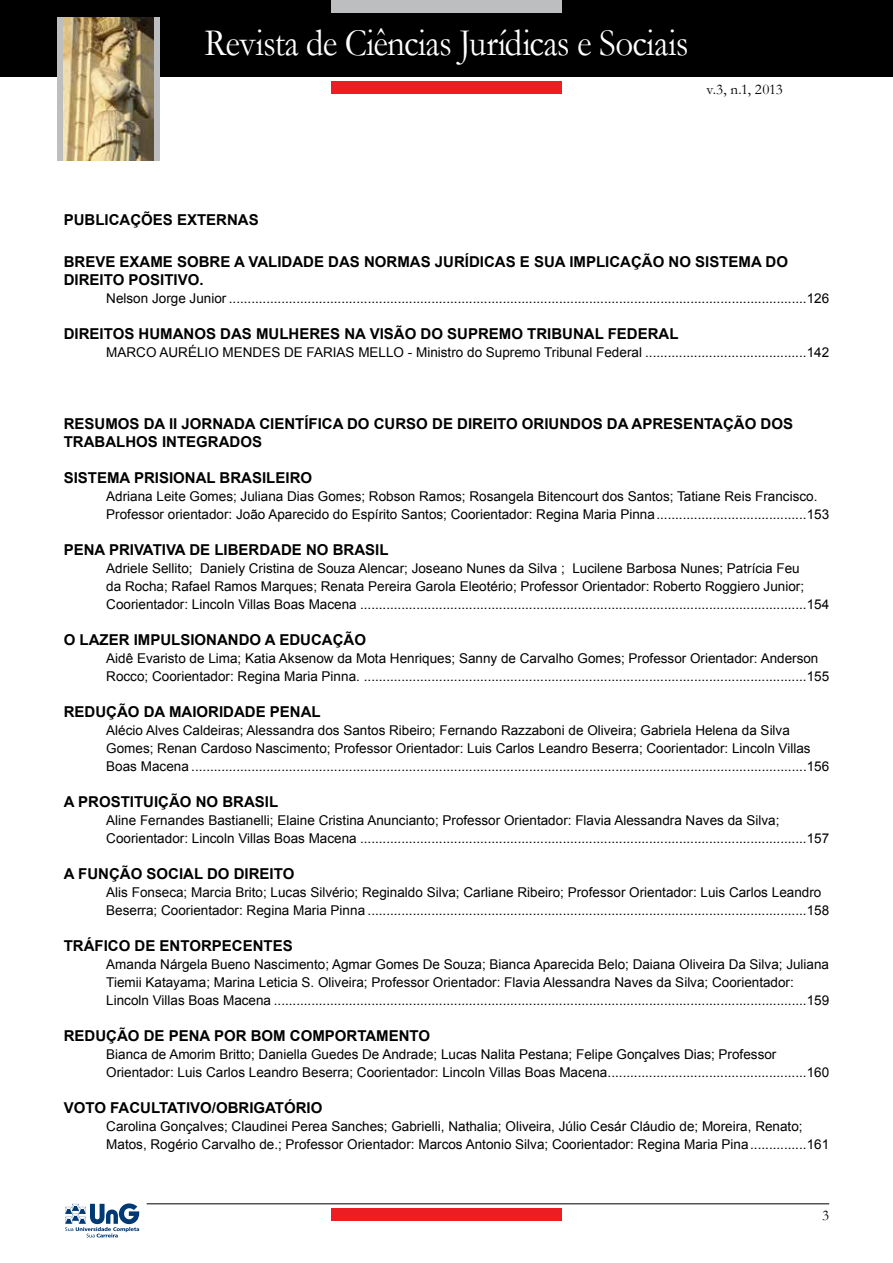
<style>
.page{position:relative;width:893px;height:1263px;background:#fff}
.page>*{position:absolute;margin:0;border:0;box-sizing:border-box;transform-origin:0 0}
.t1{font:39px "Garamond";letter-spacing:-.02em;color:#fff;scale:.9 1}
.t2{font:700 15px/18px "Arial";color:#000}
.t3{font:15px "Garamond";color:#000}
.t4{font:13.5px/18px "Arial";color:#000}
</style>
<div class="page">
<div style="left:0;top:0;width:893px;height:77px;background:#000"></div>
<div style="left:331px;top:0;width:231px;height:13px;background:#bcbec0"></div>
<div style="left:57px;top:17px;width:7px;height:144px;background:#bcbec0"></div>
<div style="left:154px;top:17px;width:6px;height:144px;background:#bcbec0"></div>
<div style="left:331px;top:81px;width:231px;height:13px;background:#ed1d24"></div>
<div style="left:331px;top:1208px;width:231px;height:12px;background:#ed1d24"></div>
<hr style="left:147px;top:1203px;width:682px;height:1px;background:#000">
<img style="left:64px;top:18px;width:90px;height:143px">
<svg style="left:65px;top:1203px;width:74px;height:34px"></svg>
<h1 class="t1" style="left:204px;top:17px;width:539px">Revista de Ciências Jurídicas e Sociais</h1>
<p class="t3" style="left:707px;top:79px;width:78px">v.3, n.1, 2013</p>
<p class="t2" style="left:64px;top:211px;width:197px">PUBLICAÇÕES EXTERNAS</p>
<p class="t2" style="left:64px;top:253px;width:726px">BREVE EXAME SOBRE A VALIDADE DAS NORMAS JURÍDICAS E SUA IMPLICAÇÃO NO SISTEMA DO<br>DIREITO POSITIVO.</p>
<p class="t4" style="left:106px;top:289px;width:724px">Nelson Jorge Junior ..........................................................................................................................................................126</p>
<p class="t2" style="left:64px;top:325px;width:616px">DIREITOS HUMANOS DAS MULHERES NA VISÃO DO SUPREMO TRIBUNAL FEDERAL</p>
<p class="t4" style="left:106px;top:343px;width:724px">MARCO AURÉLIO MENDES DE FARIAS MELLO - Ministro do Supremo Tribunal Federal ...........................................142</p>
<p class="t2" style="left:64px;top:415px;width:731px">RESUMOS DA II JORNADA CIENTÍFICA DO CURSO DE DIREITO ORIUNDOS DA APRESENTAÇÃO DOS<br>TRABALHOS INTEGRADOS</p>
<p class="t2" style="left:64px;top:469px;width:250px">SISTEMA PRISIONAL BRASILEIRO</p>
<p class="t4" style="left:106px;top:487px;width:724px">Adriana Leite Gomes; Juliana Dias Gomes; Robson Ramos; Rosangela Bitencourt dos Santos; Tatiane Reis Francisco.<br>Professor orientador: João Aparecido do Espírito Santos; Coorientador: Regina Maria Pinna........................................153</p>
<p class="t2" style="left:64px;top:541px;width:326px">PENA PRIVATIVA DE LIBERDADE NO BRASIL</p>
<p class="t4" style="left:106px;top:559px;width:724px">Adriele Sellito; Daniely Cristina de Souza Alencar; Joseano Nunes da Silva ; Lucilene Barbosa Nunes; Patrícia Feu<br>da Rocha; Rafael Ramos Marques; Renata Pereira Garola Eleotério; Professor Orientador: Roberto Roggiero Junior;<br>Coorientador: Lincoln Villas Boas Macena .......................................................................................................................154</p>
<p class="t2" style="left:64px;top:631px;width:304px">O LAZER IMPULSIONANDO A EDUCAÇÃO</p>
<p class="t4" style="left:106px;top:649px;width:724px">Aidê Evaristo de Lima; Katia Aksenow da Mota Henriques; Sanny de Carvalho Gomes; Professor Orientador: Anderson<br>Rocco; Coorientador: Regina Maria Pinna. ......................................................................................................................155</p>
<p class="t2" style="left:64px;top:703px;width:258px">REDUÇÃO DA MAIORIDADE PENAL</p>
<p class="t4" style="left:106px;top:721px;width:724px">Alécio Alves Caldeiras; Alessandra dos Santos Ribeiro; Fernando Razzaboni de Oliveira; Gabriela Helena da Silva<br>Gomes; Renan Cardoso Nascimento; Professor Orientador: Luis Carlos Leandro Beserra; Coorientador: Lincoln Villas<br>Boas Macena ....................................................................................................................................................................156</p>
<p class="t2" style="left:64px;top:793px;width:216px">A PROSTITUIÇÃO NO BRASIL</p>
<p class="t4" style="left:106px;top:811px;width:724px">Aline Fernandes Bastianelli; Elaine Cristina Anuncianto; Professor Orientador: Flavia Alessandra Naves da Silva;<br>Coorientador: Lincoln Villas Boas Macena .......................................................................................................................157</p>
<p class="t2" style="left:64px;top:865px;width:232px">A FUNÇÃO SOCIAL DO DIREITO</p>
<p class="t4" style="left:106px;top:883px;width:724px">Alis Fonseca; Marcia Brito; Lucas Silvério; Reginaldo Silva; Carliane Ribeiro; Professor Orientador: Luis Carlos Leandro<br>Beserra; Coorientador: Regina Maria Pinna .....................................................................................................................158</p>
<p class="t2" style="left:64px;top:937px;width:230px">TRÁFICO DE ENTORPECENTES</p>
<p class="t4" style="left:106px;top:955px;width:724px">Amanda Nárgela Bueno Nascimento; Agmar Gomes De Souza; Bianca Aparecida Belo; Daiana Oliveira Da Silva; Juliana<br>Tiemii Katayama; Marina Leticia S. Oliveira; Professor Orientador: Flavia Alessandra Naves da Silva; Coorientador:<br>Lincoln Villas Boas Macena ..............................................................................................................................................159</p>
<p class="t2" style="left:64px;top:1027px;width:368px">REDUÇÃO DE PENA POR BOM COMPORTAMENTO</p>
<p class="t4" style="left:106px;top:1045px;width:724px">Bianca de Amorim Britto; Daniella Guedes De Andrade; Lucas Nalita Pestana; Felipe Gonçalves Dias; Professor<br>Orientador: Luis Carlos Leandro Beserra; Coorientador: Lincoln Villas Boas Macena.....................................................160</p>
<p class="t2" style="left:64px;top:1099px;width:260px">VOTO FACULTATIVO/OBRIGATÓRIO</p>
<p class="t4" style="left:106px;top:1117px;width:724px">Carolina Gonçalves; Claudinei Perea Sanches; Gabrielli, Nathalia; Oliveira, Júlio Cesár Cláudio de; Moreira, Renato;<br>Matos, Rogério Carvalho de.; Professor Orientador: Marcos Antonio Silva; Coorientador: Regina Maria Pina...............161</p>
<p class="t3" style="left:822px;top:1206px;width:9px">3</p>
</div>
